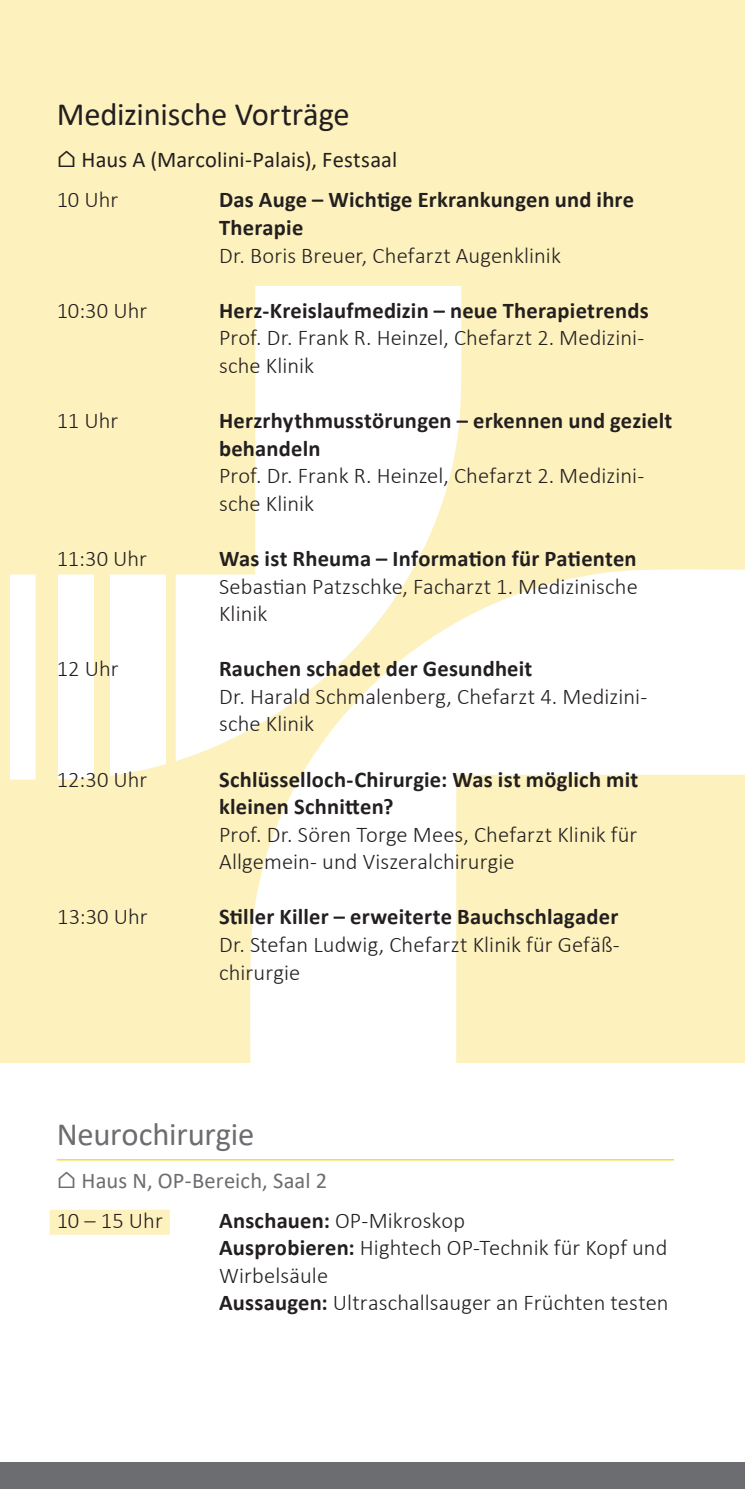
<style>
.page{position:relative;width:745px;height:1489px;background:#fff}
.page>*{position:absolute;margin:0;border:0;box-sizing:border-box;transform-origin:0 0}
.t1{font:32.5px "Calibri";letter-spacing:-.005em;color:#231f20}
.t2{font:32.5px "Calibri";letter-spacing:-.005em;color:#6c6d70}
.t3{font:300 22.5px/27.5px "Calibri";letter-spacing:.005em;color:#231f20}
.t4{font:700 22.5px/27.5px "Calibri";letter-spacing:.01em;color:#231f20}
.t5{font:22.5px "Calibri";letter-spacing:.005em;color:#231f20}
.t6{font:22.5px "Calibri";letter-spacing:.005em;color:#6c6d70}
.s1{font-weight:700}
</style>
<div class="page">
<div style="left:0;top:1462px;width:744px;height:26px;background:#6c6d70"></div>
<div style="left:0;top:0;width:744px;height:1062px;background:#fdf1bd"></div>
<svg style="left:249px;top:569px;width:495px;height:494px;fill:#fff"></svg>
<svg style="left:176px;top:286px;width:286px;height:475px;fill:#fff"></svg>
<div style="left:10px;top:574px;width:26px;height:205px;background:#fff"></div>
<div style="left:110px;top:574px;width:56px;height:201px;background:#fff"></div>
<div style="left:58px;top:574px;width:36px;height:205px;background:#fff"></div>
<hr style="left:57px;top:1159px;width:616px;height:1px;background:#fad802">
<div style="left:50px;top:1209px;width:120px;height:25px;background:#fdf1bd"></div>
<h1 class="t1" style="left:57px;top:91px;width:294px">Medizinische Vorträge</h1>
<p class="t5" style="left:57px;top:144px;width:342px">⌂ Haus A (Marcolini-Palais), Festsaal</p>
<p class="t3" style="left:57px;top:186px;width:63px">10 Uhr</p>
<p class="t4" style="left:219px;top:186px;width:416px">Das Auge – Wichtige Erkrankungen und ihre<br>Therapie</p>
<p class="t3" style="left:219px;top:241px;width:343px">Dr. Boris Breuer, Chefarzt Augenklinik</p>
<p class="t3" style="left:57px;top:296px;width:92px">10:30 Uhr</p>
<p class="t4" style="left:219px;top:296px;width:431px">Herz-Kreislaufmedizin – neue Therapietrends</p>
<p class="t3" style="left:219px;top:324px;width:426px">Prof. Dr. Frank R. Heinzel, Chefarzt 2. Medizini&shy;sche Klinik</p>
<p class="t3" style="left:57px;top:406px;width:63px">11 Uhr</p>
<p class="t4" style="left:219px;top:406px;width:454px">Herzrhythmusstörungen – erkennen und gezielt behandeln</p>
<p class="t3" style="left:219px;top:462px;width:426px">Prof. Dr. Frank R. Heinzel, Chefarzt 2. Medizini&shy;sche Klinik</p>
<p class="t3" style="left:57px;top:544px;width:92px">11:30 Uhr</p>
<p class="t4" style="left:219px;top:544px;width:419px">Was ist Rheuma – Information für Patienten</p>
<p class="t3" style="left:219px;top:572px;width:420px">Sebastian Patzschke, Facharzt 1. Medizinische<br>Klinik</p>
<p class="t3" style="left:57px;top:654px;width:63px">12 Uhr</p>
<p class="t4" style="left:219px;top:654px;width:314px">Rauchen schadet der Gesundheit</p>
<p class="t3" style="left:219px;top:682px;width:429px">Dr. Harald Schmalenberg, Chefarzt 4. Medizini&shy;sche Klinik</p>
<p class="t3" style="left:57px;top:765px;width:92px">12:30 Uhr</p>
<p class="t4" style="left:219px;top:765px;width:420px">Schlüsselloch-Chirurgie: Was ist möglich mit kleinen Schnitten?</p>
<p class="t3" style="left:219px;top:820px;width:419px">Prof. Dr. Sören Torge Mees, Chefarzt Klinik für<br>Allgemein- und Viszeralchirurgie</p>
<p class="t3" style="left:57px;top:903px;width:92px">13:30 Uhr</p>
<p class="t4" style="left:219px;top:902px;width:400px">Stiller Killer – erweiterte Bauchschlagader</p>
<p class="t3" style="left:219px;top:930px;width:400px">Dr. Stefan Ludwig, Chefarzt Klinik für Gefäß&shy;chirurgie</p>
<h1 class="t2" style="left:57px;top:1111px;width:199px">Neurochirurgie</h1>
<p class="t6" style="left:57px;top:1164px;width:272px">⌂ Haus N, OP-Bereich, Saal 2</p>
<p class="t3" style="left:57px;top:1206px;width:107px">10 – 15 Uhr</p>
<p class="t3" style="left:219px;top:1206px;width:451px"><span class="s1">Anschauen:</span> OP-Mikroskop<br><span class="s1">Ausprobieren:</span> Hightech OP-Technik für Kopf und Wirbelsäule<br><span class="s1">Aussaugen:</span> Ultraschallsauger an Früchten testen</p>
</div>
